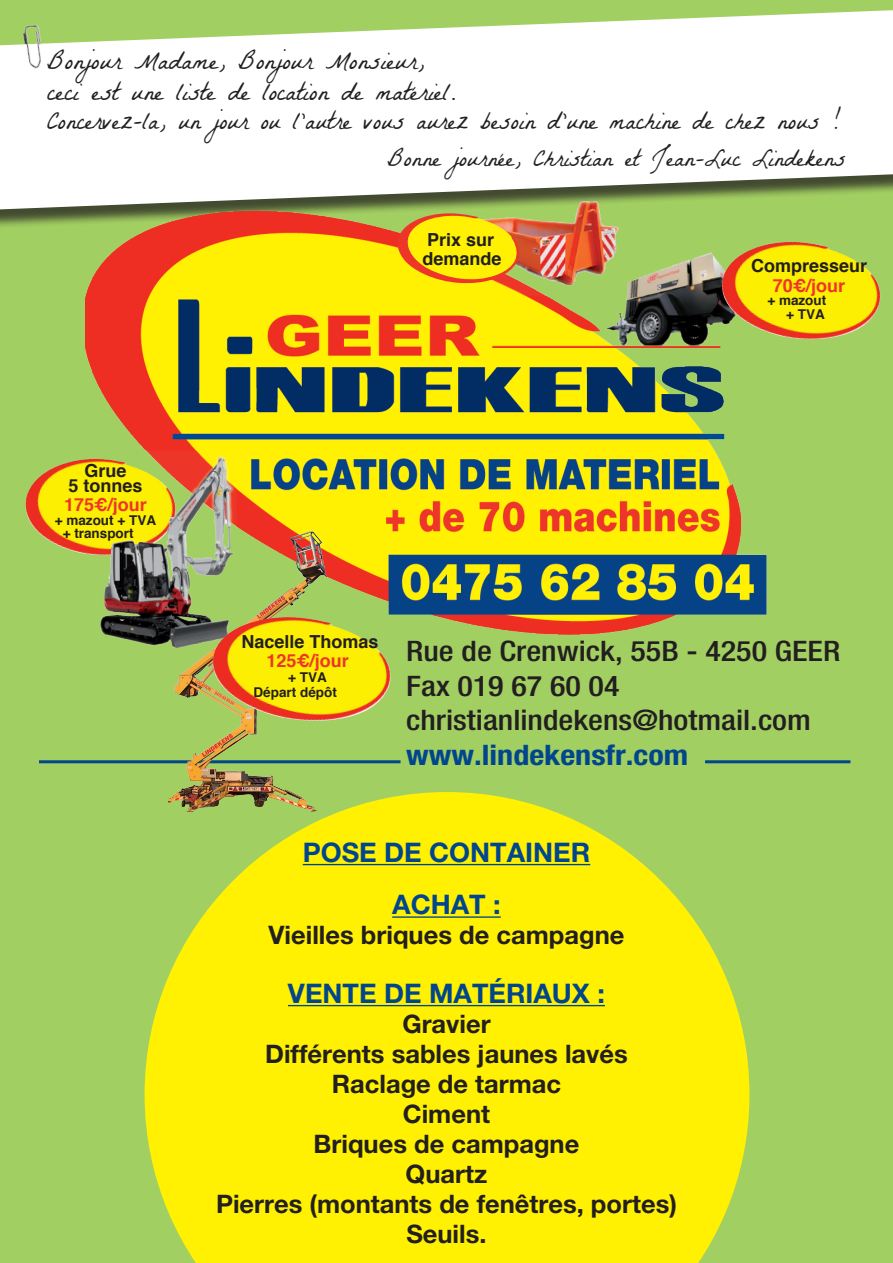
<style>
.page{position:relative;width:893px;height:1263px;background:#a2cf62}
.page>*{position:absolute;margin:0;border:0;box-sizing:border-box;transform-origin:0 0}
.t1{font:500 condensed 28.2px/34.5px "Helvetica Neue LT Std";color:#231f20;scale:1.14 1}
.t2{font:700 condensed 28.2px "Helvetica Neue LT Std";color:#01468c;scale:1.14 1}
.t3{font:700 27px/52.5px "Helvetica Neue LT Std";color:#01468c;text-align:center}
.t4{font:700 25.5px/30px "Helvetica Neue LT Std";color:#231f20;text-align:center}
.t5{font:25.5px/29.5px "La Belle Aurore";color:#231f20}
.t6{font:24px "La Belle Aurore";color:#231f20}
.t7{font:700 18px/15px "Helvetica";color:#231f20;text-align:center}
.t8{font:700 18px "Helvetica";color:#ee3529}
.t9{font:700 13.5px/13.5px "Helvetica";color:#231f20}
</style>
<div class="page">
<div style="left:0;top:12px;width:893px;height:217px;background:#231f20;opacity:.75"></div>
<svg style="left:0;top:10px;width:893px;height:199px;background:#f2f7ea"></svg>
<hr style="left:39px;top:760px;width:361px;height:3px;background:#01468c">
<hr style="left:705px;top:760px;width:145px;height:3px;background:#01468c">
<img style="left:25px;top:459px;width:60px;height:95px">
<img style="left:85px;top:172px;width:688px;height:474px">
<svg style="left:385px;top:212px;width:142px;height:83px;background:#f0c915"></svg>
<img style="left:717px;top:242px;width:164px;height:101px">
<img style="left:169px;top:504px;width:166px;height:288px">
<img style="left:208px;top:617px;width:186px;height:108px">
<svg style="left:145px;top:792px;width:604px;height:471px;background:#f0eb10"></svg>
<hr style="left:303px;top:864px;width:287px;height:1px;background:#01468c">
<hr style="left:392px;top:916px;width:109px;height:2px;background:#01468c">
<hr style="left:288px;top:1005px;width:317px;height:1px;background:#01468c">
<img style="left:12px;top:19px;width:34px;height:53px">
<p class="t5" style="left:47px;top:46px;width:795px">Bonjour Madame, Bonjour Monsieur,<br>ceci est une liste de location de matériel.<br>Concervez-la, un jour ou l’autre vous aurez besoin d’une machine de chez nous !</p>
<p class="t6" style="left:387px;top:144px;width:460px">Bonne journée, Christian et Jean-Luc Lindekens</p>
<p class="t7" style="left:68px;top:463px;width:76px">Grue<br>5 tonnes</p>
<p class="t8" style="left:64px;top:490px;width:84px">175€/jour</p>
<p class="t9" style="left:63px;top:513px;width:95px;text-indent:-8px">+ mazout + TVA + transport</p>
<p class="t7" style="left:422px;top:230px;width:81px;line-height:19.5px;text-align:left">Prix sur demande</p>
<p class="t7" style="left:751px;top:259px;width:118px">Compresseur</p>
<p class="t8" style="left:773px;top:271px;width:74px">70€/jour</p>
<p class="t9" style="left:767px;top:294px;width:60px;text-align:right">+ mazout + TVA</p>
<p class="t7" style="left:242px;top:634px;width:139px">Nacelle Thomas</p>
<p class="t8" style="left:266px;top:647px;width:84px">125€/jour</p>
<p class="t9" style="left:254px;top:670px;width:85px;line-height:15px;text-indent:35px">+ TVA<br>Départ dépôt</p>
<p class="t1" style="left:406px;top:634px;width:382px">Rue de Crenwick, 55B - 4250 GEER<br>Fax 019 67 60 04 christianlindekens@hotmail.com</p>
<p class="t2" style="left:406px;top:738px;width:249px">www.lindekensfr.com</p>
<p class="t3" style="left:303px;top:825px;width:289px">POSE DE CONTAINER<br>ACHAT :</p>
<p class="t4" style="left:269px;top:920px;width:357px">Vieilles briques de campagne</p>
<p class="t3" style="left:288px;top:966px;width:318px">VENTE DE MATÉRIAUX :</p>
<p class="t4" style="left:216px;top:1008px;width:462px">Gravier<br>Différents sables jaunes lavés<br>Raclage de tarmac<br>Ciment<br>Briques de campagne<br>Quartz<br>Pierres (montants de fenêtres, portes)<br>Seuils.</p>
</div>
